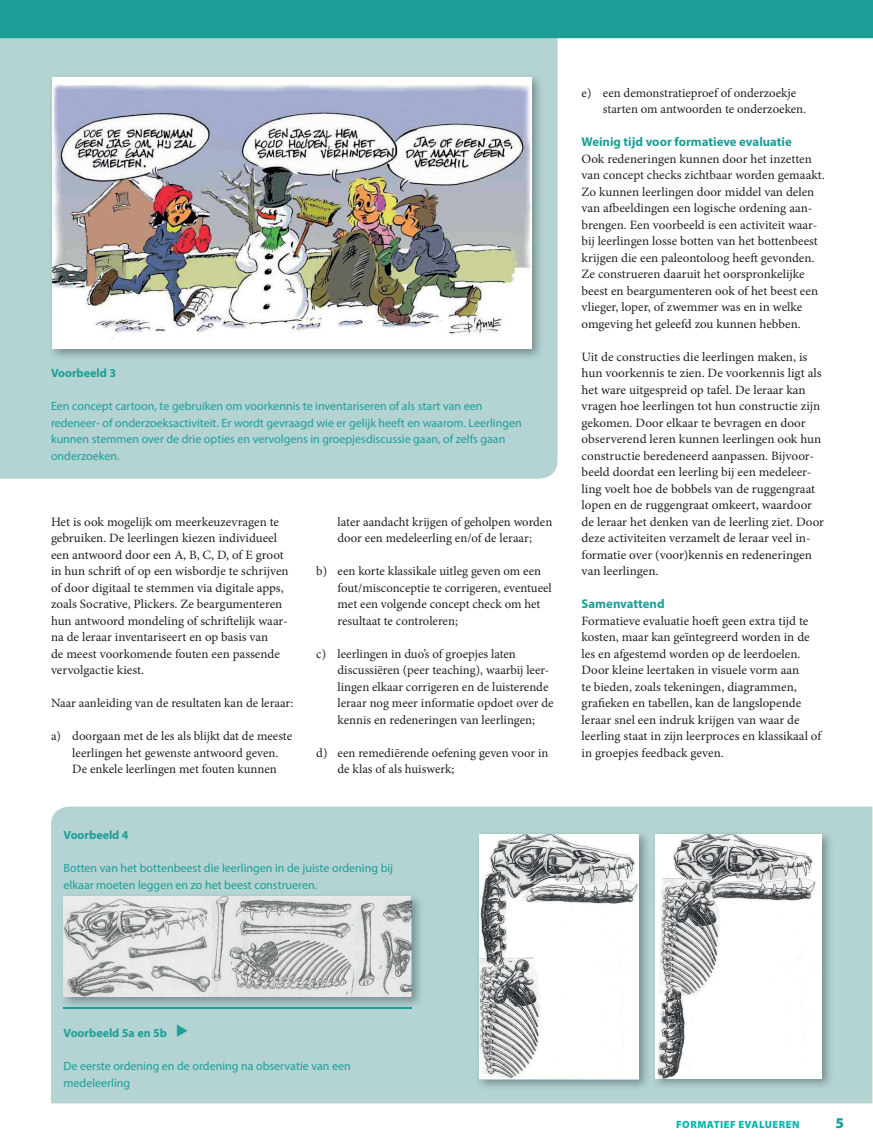
<style>
.page{position:relative;width:873px;height:1148px;background:#fff}
.page>*{position:absolute;margin:0;border:0;box-sizing:border-box;transform-origin:0 0}
.t1{font:900 15px "Myriad Pro";color:#1d9e97}
.t2{font:12.75px/16.5px "Minion Pro";color:#231f20}
.t3{font:700 12.75px "Myriad Pro";color:#1d9e97}
.t4{font:12px/16.5px "Myriad Pro";color:#1d9e97}
.t5{font:700 12px "Myriad Pro";color:#1d9e97}
.t6{font:900 10.5px "Myriad Pro";letter-spacing:.045em;color:#03b9af}
</style>
<div class="page">
<div style="left:51px;top:807px;width:821px;height:296px;background:#b3d4d3"></div>
<div style="left:0;top:38px;width:557px;height:441px;background:#b3d4d3"></div>
<img style="left:48px;top:73px;width:496px;height:288px">
<img style="left:52px;top:77px;width:479px;height:272px">
<img style="left:59px;top:892px;width:365px;height:117px">
<img style="left:63px;top:1008px;width:348px;height:1px">
<img style="left:63px;top:896px;width:348px;height:101px">
<img style="left:475px;top:830px;width:359px;height:261px">
<img style="left:479px;top:834px;width:159px;height:245px">
<img style="left:651px;top:830px;width:1px;height:261px">
<img style="left:655px;top:834px;width:166px;height:244px">
<div style="left:0;top:0;width:873px;height:38px;background:#1d9e97"></div>
<svg style="left:177px;top:1024px;width:11px;height:13px"></svg>
<p class="t5" style="left:51px;top:365px;width:66px">Voorbeeld 3</p>
<p class="t4" style="left:51px;top:398px;width:472px">Een concept cartoon, te gebruiken om voorkennis te inventariseren of als start van een redeneer- of onderzoeksactiviteit. Er wordt gevraagd wie er gelijk heeft en waarom. Leerlingen kunnen stemmen over de drie opties en vervolgens in groepjesdiscussie gaan, of zelfs gaan onderzoeken.</p>
<p class="t2" style="left:51px;top:513px;width:239px">Het is ook mogelijk om meerkeuzevragen te gebruiken. De leerlingen kiezen individueel een antwoord door een A, B, C, D, of E groot in hun schrift of op een wisbordje te schrijven of door digitaal te stemmen via digitale apps, zoals Socrative, Plickers. Ze beargumenteren hun antwoord mondeling of schriftelijk waar&shy;na de leraar inventariseert en op basis van<br>de meest voorkomende fouten een passende vervolgactie kiest.</p>
<p class="t2" style="left:51px;top:695px;width:244px">Naar aanleiding van de resultaten kan de leraar:</p>
<p class="t2" style="left:51px;top:728px;width:242px;text-align:center">a) doorgaan met de les als blijkt dat de meeste leerlingen het gewenste antwoord geven.<br>De enkele leerlingen met fouten kunnen</p>
<p class="t2" style="left:337px;top:513px;width:216px">later aandacht krijgen of geholpen worden door een medeleerling en/of de leraar;</p>
<p class="t2" style="left:337px;top:563px;width:216px;text-indent:-21px">b) een korte klassikale uitleg geven om een fout/misconceptie te corrigeren, eventueel met een volgende concept check om het resultaat te controleren;</p>
<p class="t2" style="left:337px;top:645px;width:217px;text-indent:-21px">c) leerlingen in duo’s of groepjes laten discussiëren (peer teaching), waarbij leer&shy;lingen elkaar corrigeren en de luisterende leraar nog meer informatie opdoet over de kennis en redeneringen van leerlingen;</p>
<p class="t2" style="left:337px;top:744px;width:212px;text-indent:-21px">d) een remediërende oefening geven voor in de klas of als huiswerk;</p>
<p class="t5" style="left:63px;top:827px;width:66px">Voorbeeld 4</p>
<p class="t4" style="left:63px;top:860px;width:331px">Botten van het bottenbeest die leerlingen in de juiste ordening bij elkaar moeten leggen en zo het beest construeren.</p>
<p class="t2" style="left:602px;top:84px;width:205px;text-indent:-21px">e) een demonstratieproef of onderzoekje starten om antwoorden te onderzoeken.</p>
<p class="t3" style="left:581px;top:134px;width:212px">Weinig tijd voor formatieve evaluatie</p>
<p class="t2" style="left:581px;top:150px;width:244px">Ook redeneringen kunnen door het inzetten van concept checks zichtbaar worden gemaakt.<br>Zo kunnen leerlingen door middel van delen van afbeeldingen een logische ordening aan&shy;brengen. Een voorbeeld is een activiteit waar&shy;bij leerlingen losse botten van het bottenbeest krijgen die een paleontoloog heeft gevonden.<br>Ze construeren daaruit het oorspronkelijke beest en beargumenteren ook of het beest een vlieger, loper, of zwemmer was en in welke omgeving het geleefd zou kunnen hebben.</p>
<p class="t2" style="left:581px;top:348px;width:244px">Uit de constructies die leerlingen maken, is hun voorkennis te zien. De voorkennis ligt als het ware uitgespreid op tafel. De leraar kan vragen hoe leerlingen tot hun constructie zijn gekomen. Door elkaar te bevragen en door observerend leren kunnen leerlingen ook hun constructie beredeneerd aanpassen. Bijvoor&shy;beeld doordat een leerling bij een medeleer&shy;ling voelt hoe de bobbels van de ruggengraat lopen en de ruggengraat omkeert, waardoor de leraar het denken van de leerling ziet. Door deze activiteiten verzamelt de leraar veel in&shy;formatie over (voor)kennis en redeneringen van leerlingen.</p>
<p class="t3" style="left:581px;top:596px;width:85px">Samenvattend</p>
<p class="t2" style="left:581px;top:612px;width:241px">Formatieve evaluatie hoeft geen extra tijd te kosten, maar kan geïntegreerd worden in de les en afgestemd worden op de leerdoelen.<br>Door kleine leertaken in visuele vorm aan<br>te bieden, zoals tekeningen, diagrammen, grafieken en tabellen, kan de langslopende leraar snel een indruk krijgen van waar de leerling staat in zijn leerproces en klassikaal of in groepjes feedback geven.</p>
<p class="t5" style="left:63px;top:1025px;width:105px">Voorbeeld 5a en 5b</p>
<p class="t4" style="left:63px;top:1058px;width:288px">De eerste ordening en de ordening na observatie van een medeleerling</p>
<p class="t6" style="left:676px;top:1118px;width:125px">FORMATIEF EVALUEREN</p>
<p class="t1" style="left:835px;top:1113px;width:10px">5</p>
</div>
